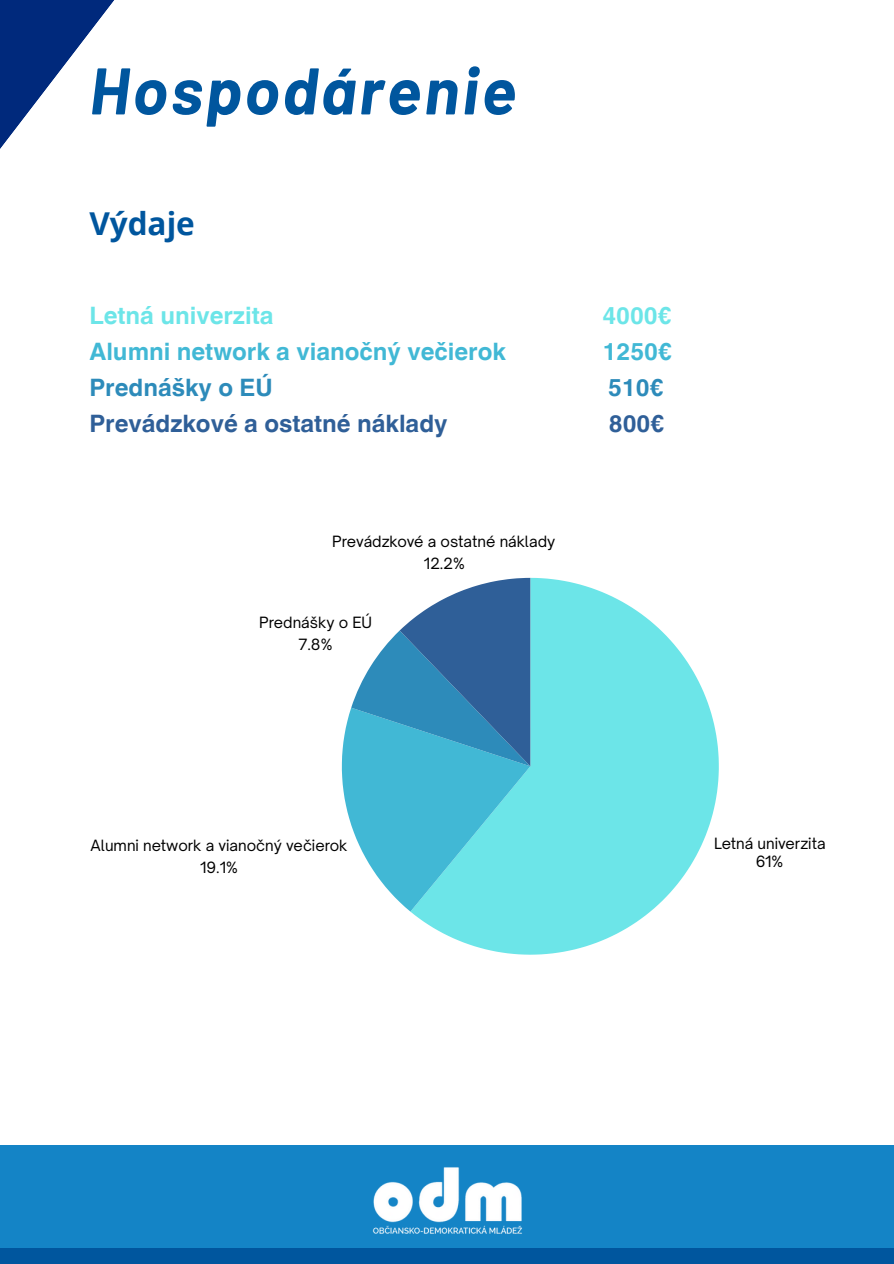
<style>
.page{position:relative;width:894px;height:1264px;background:#fff}
.page>*{position:absolute;margin:0;border:0;box-sizing:border-box;transform-origin:0 0}
.t1{font:italic 700 65.85px "Barlow";letter-spacing:.045em;color:#00569e}
.t2{font:700 31.5px "Open Sans";color:#00569e}
.t3{font:700 24px "Helvetica World";color:#41b8d5}
.t4{font:700 24px "Helvetica World";color:#2f5f98}
.t5{font:700 24px "Helvetica World";color:#6ce5e8}
.t6{font:700 24px "Helvetica World";color:#2d8bba}
.t7{font:14.85px/21.8px "Open Sauce One";color:#000;text-align:center}
</style>
<div class="page">
<div style="left:0;top:1144px;width:893px;height:104px;background:#1484c6"></div>
<div style="left:0;top:1248px;width:893px;height:15px;background:#00569e"></div>
<img style="left:372px;top:1167px;width:150px;height:67px">
<svg style="left:0;top:0;width:114px;height:149px;fill:#00297c"></svg>
<svg style="left:410px;top:578px;width:308px;height:376px;fill:#6ce5e8"></svg>
<svg style="left:342px;top:578px;width:188px;height:333px"></svg>
<h1 class="t1" style="left:89px;top:49px;width:428px">Hospodárenie</h1>
<p class="t2" style="left:89px;top:201px;width:107px">Výdaje</p>
<p class="t5" style="left:89px;top:296px;width:185px">Letná univerzita</p>
<p class="t5" style="left:602px;top:296px;width:71px">4000€</p>
<p class="t3" style="left:89px;top:332px;width:418px">Alumni network a vianočný večierok</p>
<p class="t3" style="left:602px;top:332px;width:71px">1250€</p>
<p class="t6" style="left:89px;top:368px;width:185px">Prednášky o EÚ</p>
<p class="t6" style="left:608px;top:368px;width:57px">510€</p>
<p class="t4" style="left:89px;top:404px;width:360px">Prevádzkové a ostatné náklady</p>
<p class="t4" style="left:608px;top:404px;width:57px">800€</p>
<p class="t7" style="left:332px;top:530px;width:224px">Prevádzkové a ostatné náklady<br>12.2%</p>
<p class="t7" style="left:259px;top:611px;width:114px">Prednášky o EÚ<br>7.8%</p>
<p class="t7" style="left:91px;top:834px;width:258px">Alumni network a vianočný večierok<br>19.1%</p>
<p class="t7" style="left:713px;top:833px;width:113px;line-height:18.6px">Letná univerzita<br>61%</p>
</div>
